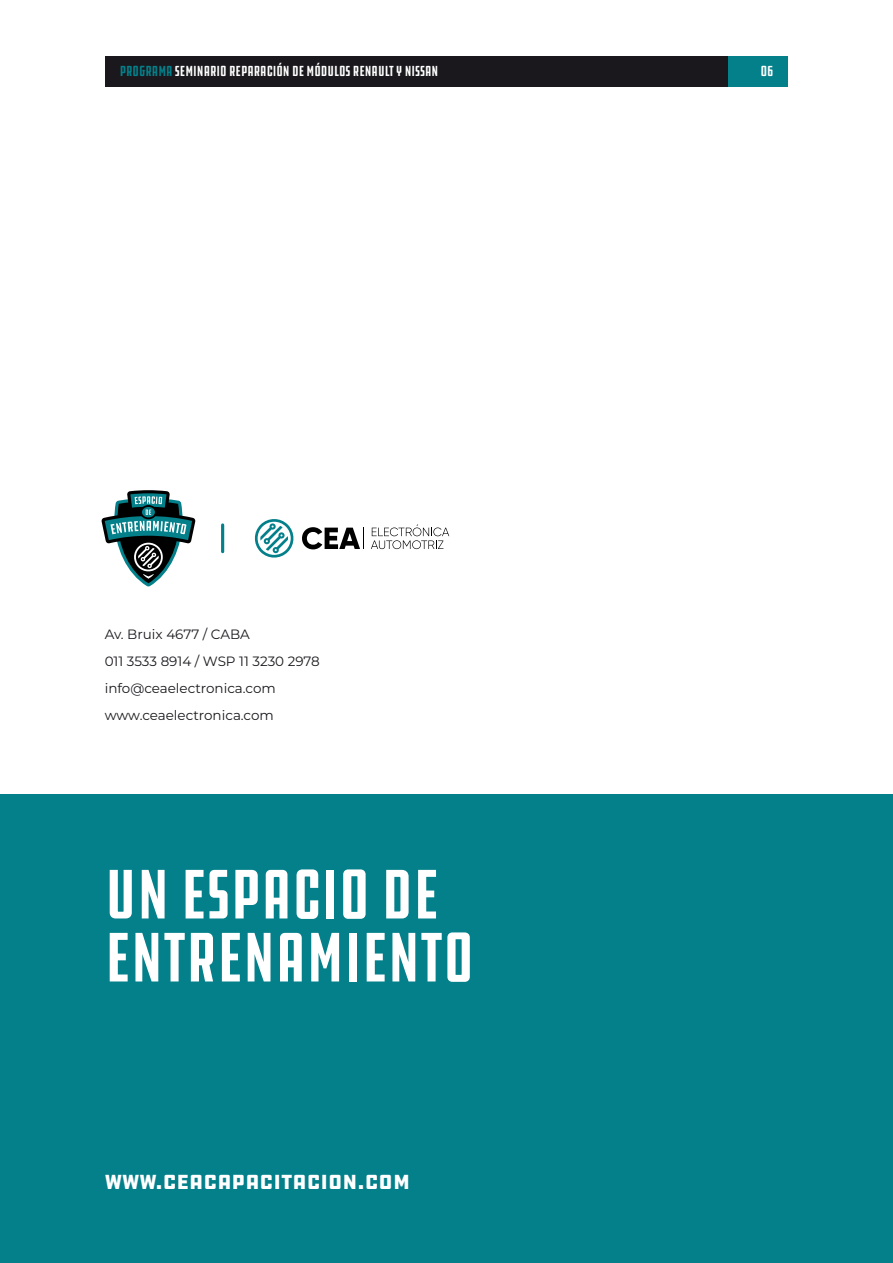
<style>
.page{position:relative;width:893px;height:1263px;background:#fff}
.page>*{position:absolute;margin:0;border:0;box-sizing:border-box;transform-origin:0 0}
.t1{font:extra-condensed 72px/63px "DDC Hardware";color:#fff}
.t2{font:21px "DDC Hardware";color:#fff}
.t3{font:extra-condensed 15px "DDC Hardware";color:#fff}
.t4{font:13.5px/27px "Montserrat";color:#1a181c}
.s1{color:#04808b}
</style>
<div class="page">
<div style="left:105px;top:56px;width:623px;height:31px;background:#1a181c"></div>
<div style="left:728px;top:56px;width:60px;height:31px;background:#04808b"></div>
<div style="left:0;top:795px;width:893px;height:468px;background:#04808b"></div>
<svg style="left:254px;top:519px;width:40px;height:39px"></svg>
<svg style="left:371px;top:524px;width:78px;height:25px"></svg>
<svg style="left:302px;top:527px;width:62px;height:22px"></svg>
<svg style="left:101px;top:490px;width:95px;height:96px"></svg>
<hr style="left:221px;top:525px;width:3px;height:27px;background:#04808b">
<p class="t3" style="left:120px;top:62px;width:320px"><span class="s1">PROGRAMA</span> SEMINARIO REPARACIÓN DE MÓDULOS RENAULT Y NISSAN</p>
<p class="t3" style="left:761px;top:62px;width:14px">06</p>
<p class="t4" style="left:105px;top:620px;width:217px">Av. Bruix 4677 / CABA<br>011 3533 8914 / WSP 11 3230 2978 info@ceaelectronica.com www.ceaelectronica.com</p>
<h1 class="t1" style="left:105px;top:864px;width:371px">UN ESPACIO DE<br>ENTRENAMIENTO</h1>
<h2 class="t2" style="left:105px;top:1169px;width:307px">WWW.CEACAPACITACION.COM</h2>
</div>
